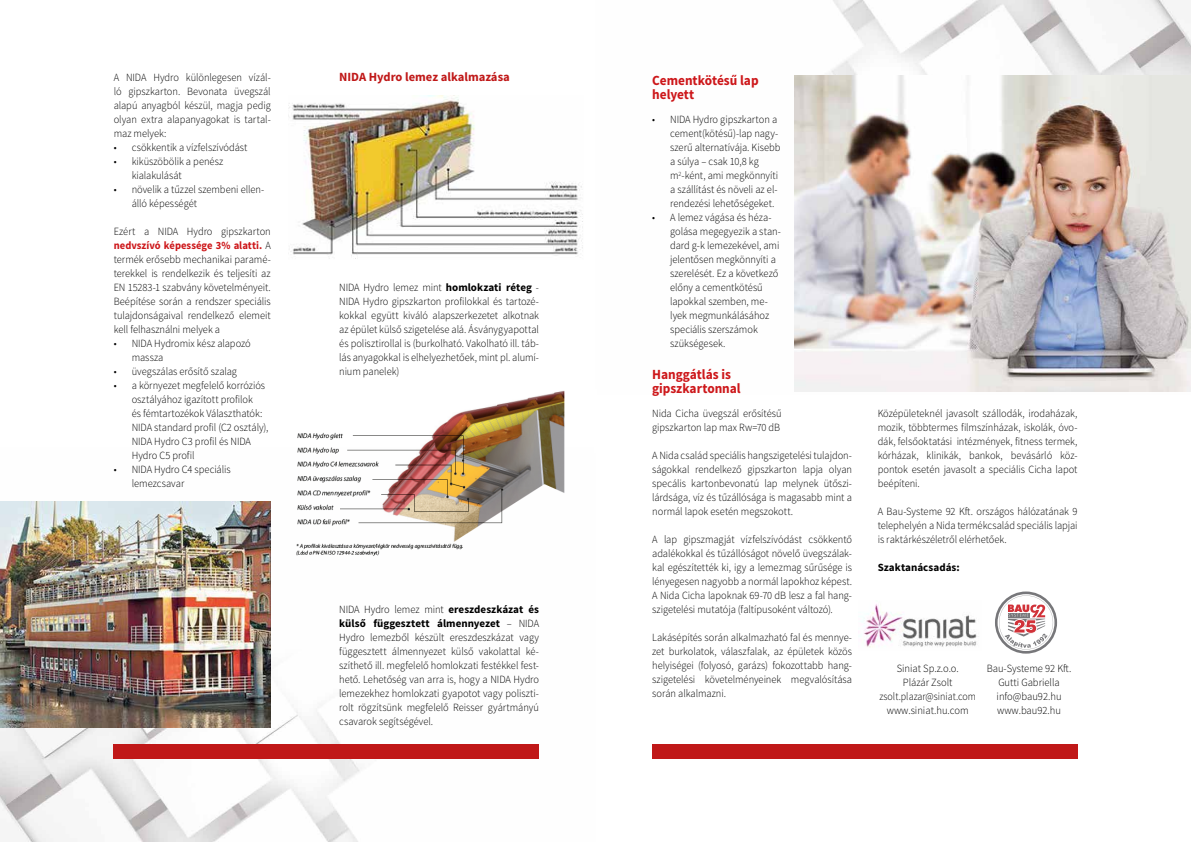
<style>
.page{position:relative;width:1191px;height:842px;background:#fff}
.page>*{position:absolute;margin:0;border:0;box-sizing:border-box;transform-origin:0 0}
.t1{font:700 14px/14px "Source Sans Pro";letter-spacing:-.005em;color:#cd171a;scale:.95 1}
.t2{font:700 12.5px "Source Sans Pro";color:#c01818}
.t3{font:300 11px/14px "Source Sans Pro";letter-spacing:-.005em;color:#000;text-align:justify;scale:.95 1}
.t4{font:300 11px/14px "Source Sans Pro";letter-spacing:-.005em;color:#000;text-align:center;scale:.96 1}
.t5{font:700 11px "Source Sans Pro";color:#000}
.s1{font-weight:700;color:#cd171a}
.s2{font-weight:700}
</style>
<div class="page">
<img style="left:0;top:501px;width:360px;height:341px">
<img style="left:794px;top:0;width:397px;height:392px">
<div style="left:652px;top:744px;width:425px;height:15px;background:#c01818"></div>
<div style="left:113px;top:744px;width:426px;height:15px;background:#c01818"></div>
<img style="left:862px;top:604px;width:117px;height:43px">
<svg style="left:995px;top:591px;width:62px;height:63px"></svg>
<img style="left:0;top:502px;width:271px;height:225px">
<img style="left:288px;top:96px;width:295px;height:163px">
<img style="left:288px;top:390px;width:277px;height:177px">
<img style="left:794px;top:76px;width:397px;height:315px">
<p class="t3" style="left:114px;top:71px;width:167px">A NIDA Hydro különlegesen vízál&shy;ló gipszkarton. Bevonata üvegszál alapú anyagból készül, magja pedig olyan extra alapanyagokat is tartal&shy;maz melyek:</p>
<p class="t3" style="left:114px;top:141px;width:142px">• csökkentik a vízfelszívódást</p>
<p class="t3" style="left:132px;top:155px;width:98px;text-indent:-18px">• kiküszöbölik a penész kialakulását</p>
<p class="t3" style="left:132px;top:183px;width:141px;text-indent:-18px">• növelik a tűzzel szembeni ellen&shy;álló képességét</p>
<p class="t3" style="left:114px;top:225px;width:167px">Ezért a NIDA Hydro gipszkarton <span class="s1">nedvszívó képessége 3% alatti.</span> A termék erősebb mechanikai paramé&shy;terekkel is rendelkezik és teljesíti az EN 15283-1 szabvány követelményeit.<br>Beépítése során a rendszer speciális tulajdonságaival rendelkező elemeit kell felhasználni melyek a</p>
<p class="t3" style="left:132px;top:337px;width:127px;text-indent:-18px">• NIDA Hydromix kész alapozó massza</p>
<p class="t3" style="left:114px;top:365px;width:131px">• üvegszálas erősítő szalag</p>
<p class="t3" style="left:132px;top:379px;width:145px;text-align:left;text-indent:-18px">• a környezet megfelelő korróziós osztályához igazított profilok<br>és fémtartozékok Választhatók:<br>NIDA standard profil (C2 osztály),<br>NIDA Hydro C3 profil és NIDA<br>Hydro C5 profil</p>
<p class="t3" style="left:132px;top:463px;width:106px;text-indent:-18px">• NIDA Hydro C4 speciális lemezcsavar</p>
<p class="t2" style="left:339px;top:69px;width:172px">NIDA Hydro lemez alkalmazása</p>
<p class="t3" style="left:339px;top:281px;width:212px">NIDA Hydro lemez mint <span class="s2">homlokzati réteg</span> - NIDA Hydro gipszkarton profilokkal és tartozé&shy;kokkal együtt kiváló alapszerkezetet alkotnak az épület külső szigetelése alá. Ásványgyapottal és polisztirollal is (burkolható. Vakolható ill. táb&shy;lás anyagokkal is elhelyezhetőek, mint pl. alumí&shy;nium panelek)</p>
<p class="t3" style="left:339px;top:603px;width:212px">NIDA Hydro lemez mint <span class="s2">ereszdeszkázat és külső függesztett álmennyezet</span> – NIDA Hydro lemezből készült ereszdeszkázat vagy függesztett álmennyezet külső vakolattal ké&shy;szíthető ill. megfelelő homlokzati festékkel fest&shy;hető. Lehetőség van arra is, hogy a NIDA Hydro lemezekhez homlokzati gyapotot vagy poliszti&shy;rolt rögzítsünk megfelelő Reisser gyártmányú csavarok segítségével.</p>
<p class="t1" style="left:652px;top:74px;width:114px">Cementkötésű lap helyett</p>
<p class="t3" style="left:670px;top:113px;width:118px;text-align:left;text-indent:-18px">• NIDA Hydro gipszkarton a cement(kötésű)-lap nagy&shy;szerű alternatívája. Kisebb a súlya – csak 10,8 kg m<sup>2</sup>-ként, ami megkönnyíti a szállítást és növeli az el&shy;rendezési lehetőségeket.</p>
<p class="t3" style="left:670px;top:211px;width:118px;text-align:left;text-indent:-18px">• A lemez vágása és héza&shy;golása megegyezik a stan&shy;dard g-k lemezekével, ami jelentősen megkönnyíti a szerelését. Ez a következő előny a cementkötésű lapokkal szemben, me&shy;lyek megmunkálásához speciális szerszámok szükségesek.</p>
<p class="t1" style="left:652px;top:368px;width:95px">Hanggátlás is gipszkartonnal</p>
<p class="t3" style="left:652px;top:407px;width:138px">Nida Cicha üvegszál erősítésű gipszkarton lap max Rw=70 dB</p>
<p class="t3" style="left:652px;top:449px;width:212px">A Nida család speciális hangszigetelési tulajdon&shy;ságokkal rendelkező gipszkarton lapja olyan specális kartonbevonatú lap melynek ütőszi&shy;lárdsága, víz és tűzállósága is magasabb mint a normál lapok esetén megszokott.</p>
<p class="t3" style="left:652px;top:533px;width:212px">A lap gipszmagját vízfelszívódást csökkentő adalékokkal és tűzállóságot növelő üvegszálak&shy;kal egészítették ki, igy a lemezmag sűrűsége is lényegesen nagyobb a normál lapokhoz képest.<br>A Nida Cicha lapoknak 69-70 dB lesz a fal hang&shy;szigetelési mutatója (faltípusoként változó).</p>
<p class="t3" style="left:652px;top:631px;width:212px">Lakásépítés során alkalmazható fal és mennye&shy;zet burkolatok, válaszfalak, az épületek közös helyiségei (folyosó, garázs) fokozottabb hang&shy;szigetelési követelményeinek megvalósítása során alkalmazni.</p>
<p class="t3" style="left:877px;top:407px;width:212px">Középületeknél javasolt szállodák, irodaházak, mozik, többtermes filmszínházak, iskolák, óvo&shy;dák, felsőoktatási intézmények, fitness termek, kórházak, klinikák, bankok, bevásárló köz&shy;pontok esetén javasolt a speciális Cicha lapot beépíteni.</p>
<p class="t3" style="left:877px;top:505px;width:212px">A Bau-Systeme 92 Kft. országos hálózatának 9 telephelyén a Nida termékcsalád speciális lapjai is raktárkészéletről elérhetőek.</p>
<p class="t5" style="left:877px;top:561px;width:84px">Szaktanácsadás:</p>
<p class="t4" style="left:879px;top:662px;width:102px">Siniat Sp.z.o.o.<br>Plázár Zsolt zsolt.plazar@siniat.com www.siniat.hu.com</p>
<p class="t4" style="left:986px;top:662px;width:90px">Bau-Systeme 92 Kft.<br>Gutti Gabriella info@bau92.hu www.bau92.hu</p>
</div>
